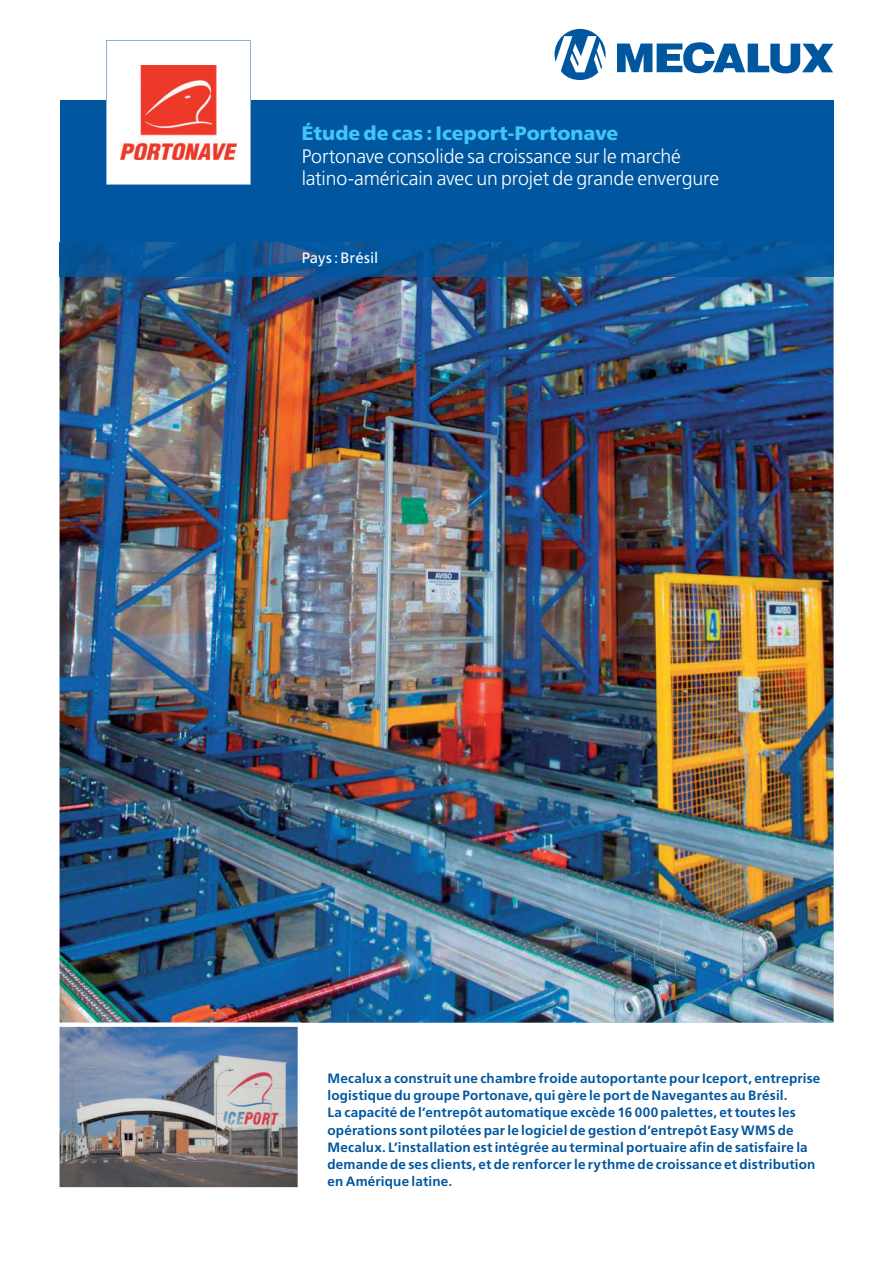
<style>
.page{position:relative;width:893px;height:1263px;background:#fff}
.page>*{position:absolute;margin:0;border:0;box-sizing:border-box;transform-origin:0 0}
.t1{font:300 19.5px/22.5px "Frutiger LT Std";letter-spacing:-.01em;color:#fff}
.t2{font:900 19.5px "Frutiger LT Std";letter-spacing:.005em;color:#40c7f4}
.t3{font:15px "Frutiger LT Std";letter-spacing:.005em;color:#fff}
.t4{font:700 13.5px/17.2px "Frutiger LT Std";letter-spacing:.015em;color:#01579f}
</style>
<div class="page">
<svg style="left:554px;top:29px;width:52px;height:51px"></svg>
<svg style="left:617px;top:42px;width:216px;height:32px"></svg>
<img style="left:60px;top:276px;width:773px;height:747px">
<img style="left:59px;top:1026px;width:239px;height:162px">
<div style="left:60px;top:100px;width:773px;height:142px;background:#01579f"></div>
<svg style="left:106px;top:40px;width:145px;height:145px"></svg>
<img style="left:60px;top:242px;width:773px;height:34px">
<h1 class="t2" style="left:302px;top:122px;width:318px">Étude de cas : Iceport-Portonave</h1>
<h1 class="t1" style="left:302px;top:145px;width:419px">Portonave consolide sa croissance sur le marché latino-américain avec un projet de grande envergure</h1>
<p class="t3" style="left:302px;top:248px;width:78px">Pays : Brésil</p>
<p class="t4" style="left:327px;top:1070px;width:495px">Mecalux a construit une chambre froide autoportante pour Iceport, entreprise logistique du groupe Portonave, qui gère le port de Navegantes au Brésil.<br>La capacité de l’entrepôt automatique excède 16 000 palettes, et toutes les opérations sont pilotées par le logiciel de gestion d’entrepôt Easy WMS de Mecalux. L’installation est intégrée au terminal portuaire afin de satisfaire la demande de ses clients, et de renforcer le rythme de croissance et distribution en Amérique latine.</p>
</div>
